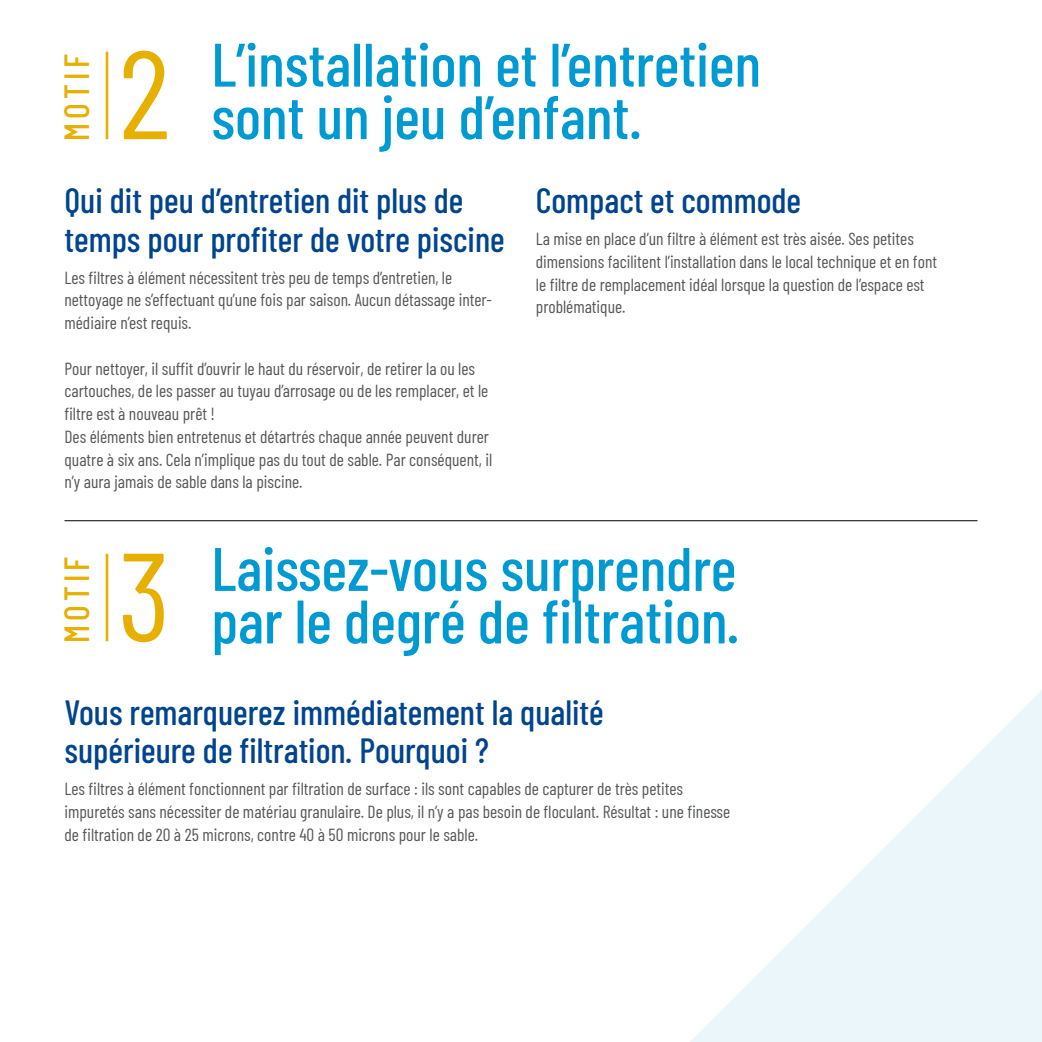
<style>
.page{position:relative;width:1042px;height:1042px;background:#fff}
.page>*{position:absolute;margin:0;border:0;box-sizing:border-box;transform-origin:0 0}
.t1{font:124.95px "Barlow Condensed";color:#e7af00}
.t2{font:500 61.25px/52.5px "Barlow Condensed";color:#009ad3}
.t3{font:500 35px/38.5px "Barlow Condensed";color:#004490}
.t4{font:500 35px "Barlow Condensed";letter-spacing:.125em;color:#e7af00}
.t5{font:17.5px/22.8px "Barlow Condensed";color:#555756}
</style>
<div class="page">
<svg style="left:675px;top:520px;width:367px;height:522px"></svg>
<hr style="left:106px;top:52px;width:2px;height:87px;background:#e7af00">
<hr style="left:106px;top:554px;width:2px;height:87px;background:#e7af00">
<hr style="left:64px;top:520px;width:913px;height:1px;background:#000">
<h3 class="t4" style="left:51px;top:141px;width:88px;rotate:-90deg">MOTIF</h3>
<h1 class="t1" style="left:117px;top:5px;width:56px">2</h1>
<h2 class="t2" style="left:211px;top:34px;width:551px">L’installation et l’entretien sont un jeu d’enfant.</h2>
<h3 class="t3" style="left:65px;top:179px;width:442px">Qui dit peu d’entretien dit plus de temps pour profiter de votre piscine</h3>
<p class="t5" style="left:64px;top:265px;width:429px">Les filtres à élément nécessitent très peu de temps d’entretien, le nettoyage ne s’effectuant qu’une fois par saison. Aucun détassage inter&shy;médiaire n’est requis.</p>
<p class="t5" style="left:64px;top:356px;width:429px">Pour nettoyer, il suffit d’ouvrir le haut du réservoir, de retirer la ou les cartouches, de les passer au tuyau d’arrosage ou de les remplacer, et le filtre est à nouveau prêt !<br>Des éléments bien entretenus et détartrés chaque année peuvent durer quatre à six ans. Cela n’implique pas du tout de sable. Par conséquent, il n’y aura jamais de sable dans la piscine.</p>
<h3 class="t3" style="left:536px;top:179px;width:267px">Compact et commode</h3>
<p class="t5" style="left:536px;top:226px;width:403px">La mise en place d’un filtre à élément est très aisée. Ses petites dimensions facilitent l’installation dans le local technique et en font le filtre de remplacement idéal lorsque la question de l’espace est problématique.</p>
<h3 class="t4" style="left:51px;top:643px;width:88px;rotate:-90deg">MOTIF</h3>
<h1 class="t1" style="left:117px;top:507px;width:56px">3</h1>
<h2 class="t2" style="left:211px;top:538px;width:529px">Laissez-vous surprendre par le degré de filtration.</h2>
<h3 class="t3" style="left:65px;top:690px;width:541px">Vous remarquerez immédiatement la qualité supérieure de filtration. Pourquoi ?</h3>
<p class="t5" style="left:64px;top:776px;width:667px">Les filtres à élément fonctionnent par filtration de surface : ils sont capables de capturer de très petites impuretés sans nécessiter de matériau granulaire. De plus, il n’y a pas besoin de floculant. Résultat : une finesse de filtration de 20 à 25 microns, contre 40 à 50 microns pour le sable.</p>
</div>
